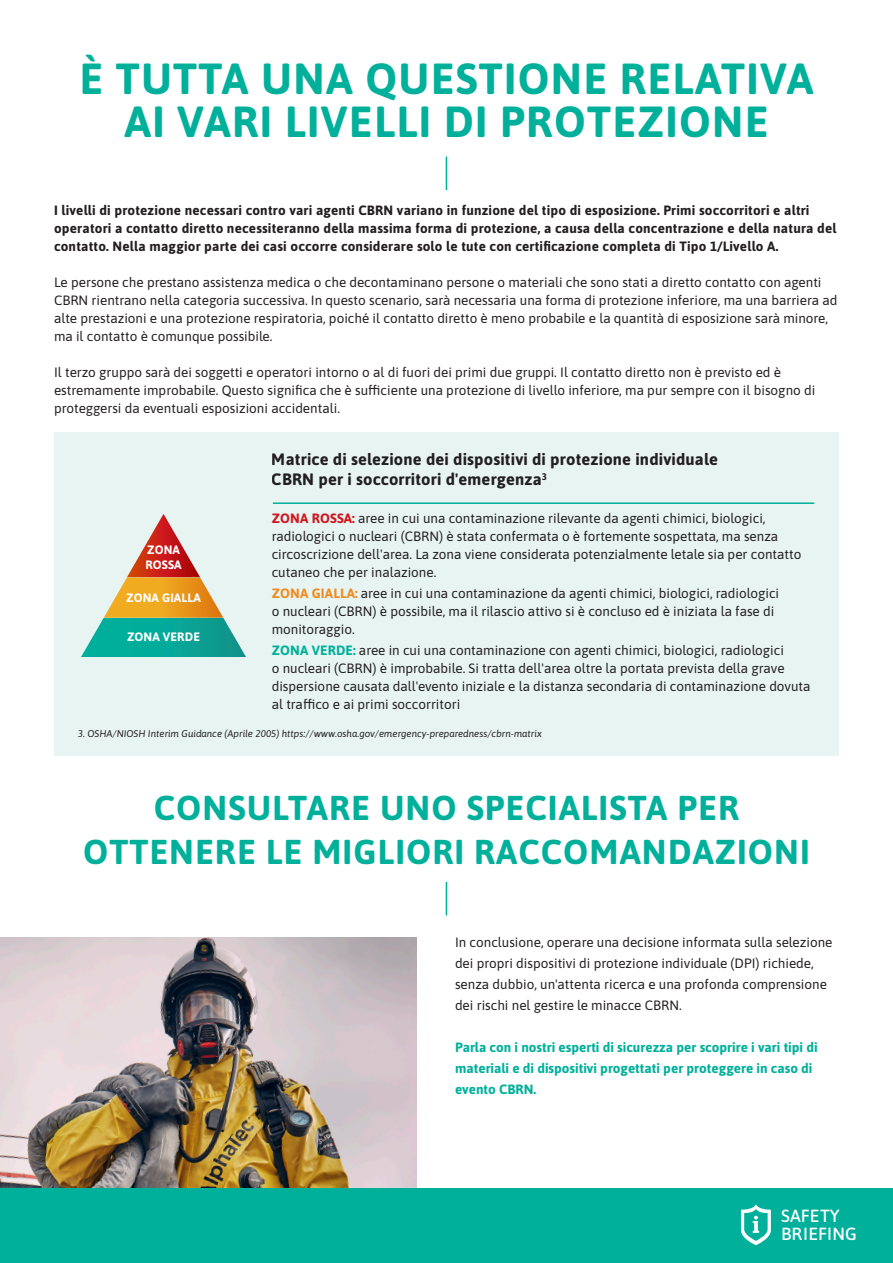
<style>
.page{position:relative;width:893px;height:1263px;background:#fff}
.page>*{position:absolute;margin:0;border:0;box-sizing:border-box;transform-origin:0 0}
.H1_Title_29_29{font:700 43.5px/43.5px "Asap";letter-spacing:.03em;color:#00b09b;text-align:center}
.H1_Title_29_29-2{font:700 34.5px/43.5px "Asap";letter-spacing:.03em;color:#00b09b;text-align:center}
.t1{font:500 17.55px/17.5px "Asap";letter-spacing:.01em;color:#fff}
.t2{font:700 16.5px/19.8px "Asap";letter-spacing:.01em;color:#231f20}
.Content_Text_9_12{font:13.5px/18px "Asap";color:#231f20}
.Content_Text_9_12-2{font:700 13.5px/18px "Asap";letter-spacing:.015em;color:#231f20}
.Introtext_9_12_Green{font:13.5px/21px "Asap";color:#231f20}
.Introtext_9_12_Green-2{font:700 13.5px/21px "Asap";color:#00b09b}
.Absatzformat_1{font:700 12.15px/14.9px "Asap";letter-spacing:.01em;color:#fff}
.Content_Text_9_12-3{font:italic 9.75px "Asap";color:#231f20}
.s1{font-weight:700;color:#cf171f}
.s2{font-weight:700;color:#ed8d23}
.s3{font-weight:700;color:#00b09b}
</style>
<div class="page">
<div style="left:54px;top:433px;width:785px;height:323px;background:#e7f4f2"></div>
<hr style="left:446px;top:156px;width:1px;height:34px;background:#00b09b">
<hr style="left:446px;top:882px;width:1px;height:33px;background:#00b09b">
<img style="left:0;top:938px;width:417px;height:250px">
<svg style="left:81px;top:514px;width:165px;height:143px;background:#afbea3"></svg>
<hr style="left:273px;top:502px;width:541px;height:2px;background:#00b09b">
<div style="left:0;top:1188px;width:893px;height:75px;background:#00b09b"></div>
<svg style="left:741px;top:1205px;width:30px;height:40px"></svg>
<p class="H1_Title_29_29" style="left:79px;top:55px;width:736px">È TUTTA UNA QUESTIONE RELATIVA<br>AI VARI LIVELLI DI PROTEZIONE</p>
<p class="Content_Text_9_12-2" style="left:54px;top:200px;width:784px">I livelli di protezione necessari contro vari agenti CBRN variano in funzione del tipo di esposizione. Primi soccorritori e altri operatori a contatto diretto necessiteranno della massima forma di protezione, a causa della concentrazione e della natura del contatto. Nella maggior parte dei casi occorre considerare solo le tute con certificazione completa di Tipo 1/Livello A.</p>
<p class="Content_Text_9_12" style="left:54px;top:272px;width:785px">Le persone che prestano assistenza medica o che decontaminano persone o materiali che sono stati a diretto contatto con agenti CBRN rientrano nella categoria successiva. In questo scenario, sarà necessaria una forma di protezione inferiore, ma una barriera ad alte prestazioni e una protezione respiratoria, poiché il contatto diretto è meno probabile e la quantità di esposizione sarà minore, ma il contatto è comunque possibile.</p>
<p class="Content_Text_9_12" style="left:54px;top:362px;width:763px">Il terzo gruppo sarà dei soggetti e operatori intorno o al di fuori dei primi due gruppi. Il contatto diretto non è previsto ed è estremamente improbabile. Questo significa che è sufficiente una protezione di livello inferiore, ma pur sempre con il bisogno di proteggersi da eventuali esposizioni accidentali.</p>
<p class="Absatzformat_1" style="left:145px;top:541px;width:38px">ZONA<br>ROSSA</p>
<p class="Absatzformat_1" style="left:126px;top:590px;width:76px">ZONA GIALLA</p>
<p class="Absatzformat_1" style="left:127px;top:629px;width:75px">ZONA VERDE</p>
<p class="t2" style="left:272px;top:449px;width:448px">Matrice di selezione dei dispositivi di protezione individuale<br>CBRN per i soccorritori d'emergenza<sup>3</sup></p>
<p class="Content_Text_9_12" style="left:272px;top:508px;width:531px"><span class="s1">ZONA ROSSA:</span> aree in cui una contaminazione rilevante da agenti chimici, biologici, radiologici o nucleari (CBRN) è stata confermata o è fortemente sospettata, ma senza circoscrizione dell'area. La zona viene considerata potenzialmente letale sia per contatto cutaneo che per inalazione.</p>
<p class="Content_Text_9_12" style="left:272px;top:583px;width:509px"><span class="s2">ZONA GIALLA:</span> aree in cui una contaminazione da agenti chimici, biologici, radiologici o nucleari (CBRN) è possibile, ma il rilascio attivo si è concluso ed è iniziata la fase di monitoraggio.</p>
<p class="Content_Text_9_12" style="left:272px;top:640px;width:540px"><span class="s3">ZONA VERDE:</span> aree in cui una contaminazione con agenti chimici, biologici, radiologici<br>o nucleari (CBRN) è improbabile. Si tratta dell'area oltre la portata prevista della grave dispersione causata dall'evento iniziale e la distanza secondaria di contaminazione dovuta al traffico e ai primi soccorritori</p>
<p class="Content_Text_9_12-3" style="left:78px;top:726px;width:465px">3. OSHA/NIOSH Interim Guidance (Aprile 2005) https://www.osha.gov/emergency-preparedness/cbrn-matrix</p>
<p class="H1_Title_29_29-2" style="left:83px;top:785px;width:728px">CONSULTARE UNO SPECIALISTA PER<br>OTTENERE LE MIGLIORI RACCOMANDAZIONI</p>
<p class="Introtext_9_12_Green" style="left:455px;top:931px;width:379px">In conclusione, operare una decisione informata sulla selezione dei propri dispositivi di protezione individuale (DPI) richiede, senza dubbio, un'attenta ricerca e una profonda comprensione dei rischi nel gestire le minacce CBRN.</p>
<p class="Introtext_9_12_Green-2" style="left:455px;top:1036px;width:364px">Parla con i nostri esperti di sicurezza per scoprire i vari tipi di materiali e di dispositivi progettati per proteggere in caso di evento CBRN.</p>
<p class="t1" style="left:781px;top:1206px;width:77px">SAFETY<br>BRIEFING</p>
</div>
